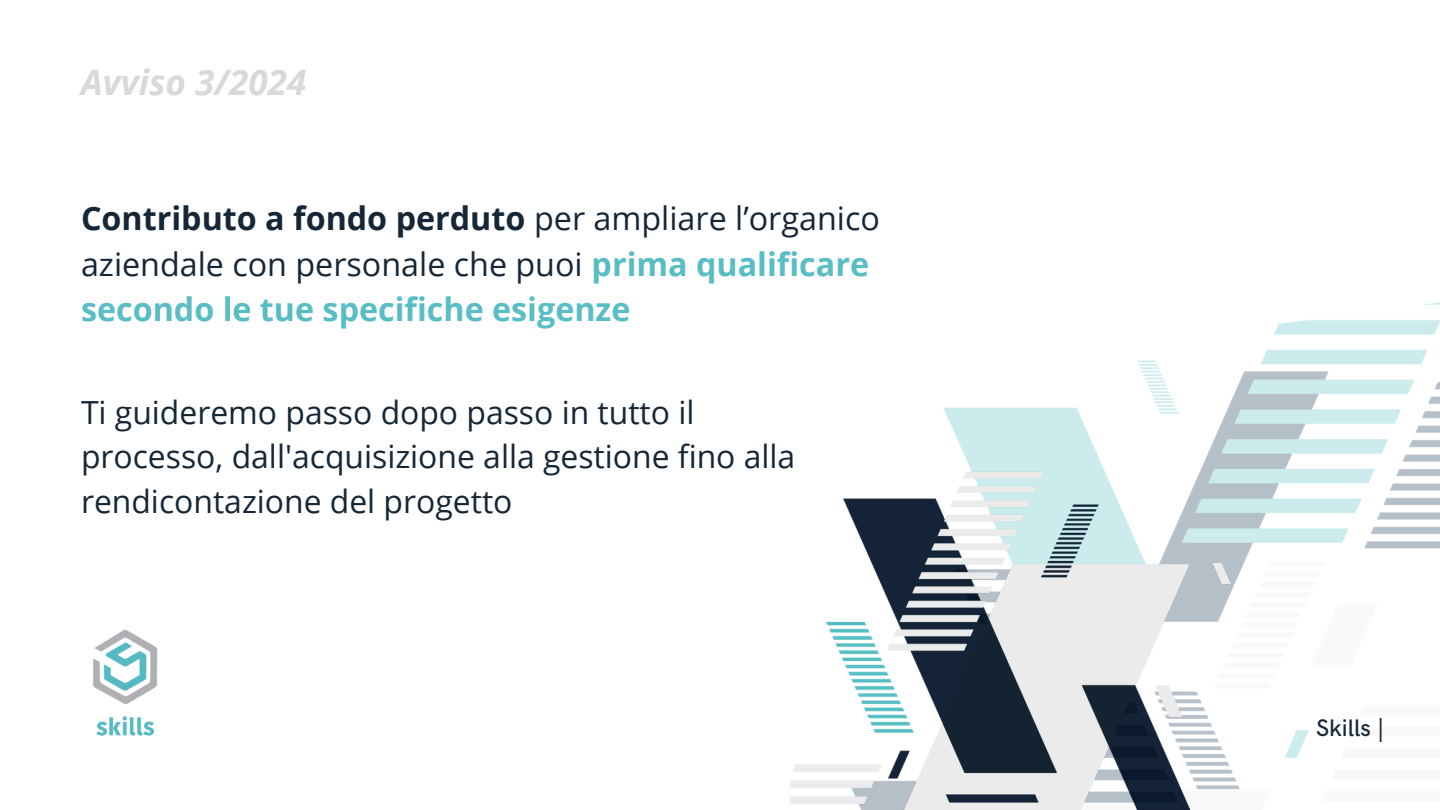
<style>
.page{position:relative;width:1440px;height:810px;background:#fff}
.page>*{position:absolute;margin:0;border:0;box-sizing:border-box;transform-origin:0 0}
.t1{font:italic 700 35px "Open Sans";color:#d9d9d9}
.t2{font:32.3px/45.2px "Open Sans";color:#152737}
.t3{font:31.9px/44.7px "Open Sans";color:#152737}
.t4{font:500 24px "HK Grotesk";color:#152737}
.s1{font-weight:700}
.s2{font-weight:700;color:#59bdc4}
</style>
<div class="page">
<img style="left:791px;top:302px;width:649px;height:508px">
<img style="left:93px;top:629px;width:65px;height:107px">
<p class="t1" style="left:81px;top:58px;width:227px">Avviso 3/2024</p>
<h2 class="t2" style="left:81px;top:195px;width:800px"><span class="s1">Contributo a fondo perduto</span> per ampliare l’organico aziendale con personale che puoi <span class="s2">prima qualificare secondo le tue specifiche esigenze</span></h2>
<p class="t3" style="left:81px;top:389px;width:716px">Ti guideremo passo dopo passo in tutto il processo, dall'acquisizione alla gestione fino alla rendicontazione del progetto</p>
<p class="t4" style="left:1316px;top:715px;width:70px">Skills |</p>
</div>
